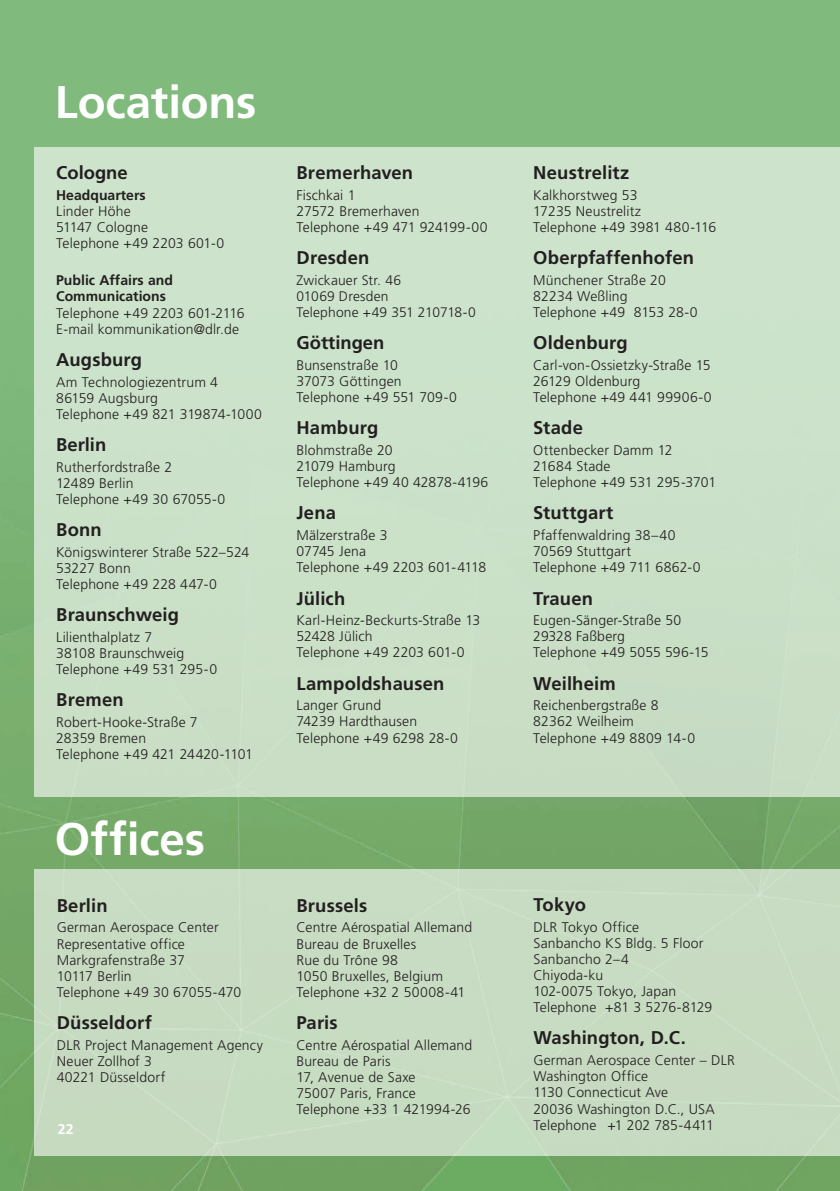
<style>
.page{position:relative;width:840px;height:1191px;background:#fff}
.page>*{position:absolute;margin:0;border:0;box-sizing:border-box;transform-origin:0 0}
.t1{font:700 45.6px "Frutiger LT Std";color:#fff}
.t2{font:700 18.4px "Frutiger LT Std";letter-spacing:.01em;color:#231f20}
.t3{font:300 14px/16.2px "Frutiger LT Std";letter-spacing:.01em;color:#231f20}
.t4{font:700 14px/16.8px "Frutiger LT Std";color:#231f20}
.t5{font:700 14px "Frutiger LT Std";color:#fff}
.t6{font:300 13.8px/16.2px "Frutiger LT Std";letter-spacing:.01em;color:#231f20}
</style>
<div class="page">
<img style="left:0;top:0;width:839px;height:1191px">
<div style="left:34px;top:868px;width:805px;height:287px;background:#c7dcc2"></div>
<div style="left:34px;top:147px;width:805px;height:650px;background:#cbe1c9"></div>
<h1 class="t1" style="left:55px;top:75px;width:203px">Locations</h1>
<h2 class="t2" style="left:56px;top:162px;width:73px">Cologne</h2>
<p class="t4" style="left:56px;top:186px;width:91px">Headquarters</p>
<p class="t3" style="left:56px;top:203px;width:170px">Linder Höhe<br>51147 Cologne<br>Telephone +49 2203 601-0</p>
<p class="t4" style="left:56px;top:271px;width:118px">Public Affairs and<br>Communications</p>
<p class="t3" style="left:56px;top:305px;width:190px">Telephone +49 2203 601-2116<br>E-mail kommunikation@dlr.de</p>
<h2 class="t2" style="left:56px;top:349px;width:87px">Augsburg</h2>
<p class="t3" style="left:56px;top:374px;width:207px">Am Technologiezentrum 4<br>86159 Augsburg<br>Telephone +49 821 319874-1000</p>
<h2 class="t2" style="left:56px;top:434px;width:52px">Berlin</h2>
<p class="t3" style="left:56px;top:459px;width:171px">Rutherfordstraße 2<br>12489 Berlin<br>Telephone +49 30 67055-0</p>
<h2 class="t2" style="left:56px;top:519px;width:47px">Bonn</h2>
<p class="t3" style="left:56px;top:544px;width:194px">Königswinterer Straße 522–524<br>53227 Bonn<br>Telephone +49 228 447-0</p>
<h2 class="t2" style="left:56px;top:604px;width:124px">Braunschweig</h2>
<p class="t3" style="left:56px;top:629px;width:162px">Lilienthalplatz 7<br>38108 Braunschweig<br>Telephone +49 531 295-0</p>
<h2 class="t2" style="left:56px;top:689px;width:69px">Bremen</h2>
<p class="t3" style="left:56px;top:714px;width:198px">Robert-Hooke-Straße 7<br>28359 Bremen<br>Telephone +49 421 24420-1101</p>
<h1 class="t1" style="left:55px;top:812px;width:152px">Offices</h1>
<h2 class="t2" style="left:57px;top:894px;width:52px">Berlin</h2>
<p class="t3" style="left:57px;top:919px;width:186px">German Aerospace Center<br>Representative office<br>Markgrafenstraße 37<br>10117 Berlin<br>Telephone +49 30 67055-470</p>
<h2 class="t2" style="left:57px;top:1011px;width:97px">Düsseldorf</h2>
<p class="t3" style="left:57px;top:1037px;width:207px">DLR Project Management Agency<br>Neuer Zollhof 3<br>40221 Düsseldorf</p>
<p class="t5" style="left:58px;top:1121px;width:17px">22</p>
<h2 class="t2" style="left:296px;top:162px;width:118px">Bremerhaven</h2>
<p class="t3" style="left:296px;top:187px;width:192px">Fischkai 1<br>27572 Bremerhaven<br>Telephone +49 471 924199-00</p>
<h2 class="t2" style="left:296px;top:247px;width:74px">Dresden</h2>
<p class="t6" style="left:296px;top:272px;width:181px">Zwickauer Str. 46<br>01069 Dresden<br>Telephone +49 351 210718-0</p>
<h2 class="t2" style="left:296px;top:332px;width:89px">Göttingen</h2>
<p class="t3" style="left:296px;top:357px;width:162px">Bunsenstraße 10<br>37073 Göttingen<br>Telephone +49 551 709-0</p>
<h2 class="t2" style="left:296px;top:417px;width:83px">Hamburg</h2>
<p class="t3" style="left:296px;top:442px;width:193px">Blohmstraße 20<br>21079 Hamburg<br>Telephone +49 40 42878-4196</p>
<h2 class="t2" style="left:296px;top:502px;width:41px">Jena</h2>
<p class="t3" style="left:296px;top:527px;width:191px">Mälzerstraße 3<br>07745 Jena<br>Telephone +49 2203 601-4118</p>
<h2 class="t2" style="left:296px;top:587px;width:50px">Jülich</h2>
<p class="t3" style="left:296px;top:612px;width:185px">Karl-Heinz-Beckurts-Straße 13<br>52428 Jülich<br>Telephone +49 2203 601-0</p>
<h2 class="t2" style="left:296px;top:672px;width:149px">Lampoldshausen</h2>
<p class="t3" style="left:296px;top:697px;width:163px">Langer Grund<br>74239 Hardthausen<br>Telephone +49 6298 28-0</p>
<h2 class="t2" style="left:296px;top:894px;width:72px">Brussels</h2>
<p class="t3" style="left:296px;top:919px;width:177px">Centre Aérospatial Allemand<br>Bureau de Bruxelles<br>Rue du Trône 98<br>1050 Bruxelles, Belgium<br>Telephone +32 2 50008-41</p>
<h2 class="t2" style="left:296px;top:1011px;width:43px">Paris</h2>
<p class="t3" style="left:296px;top:1037px;width:177px">Centre Aérospatial Allemand<br>Bureau de Paris<br>17, Avenue de Saxe<br>75007 Paris, France<br>Telephone +33 1 421994-26</p>
<h2 class="t2" style="left:533px;top:162px;width:98px">Neustrelitz</h2>
<p class="t3" style="left:533px;top:187px;width:184px">Kalkhorstweg 53<br>17235 Neustrelitz<br>Telephone +49 3981 480-116</p>
<h2 class="t2" style="left:533px;top:247px;width:162px">Oberpfaffenhofen</h2>
<p class="t3" style="left:533px;top:272px;width:166px">Münchener Straße 20<br>82234 Weßling<br>Telephone +49 8153 28-0</p>
<h2 class="t2" style="left:533px;top:332px;width:96px">Oldenburg</h2>
<p class="t3" style="left:533px;top:357px;width:180px">Carl-von-Ossietzky-Straße 15<br>26129 Oldenburg<br>Telephone +49 441 99906-0</p>
<h2 class="t2" style="left:533px;top:417px;width:51px">Stade</h2>
<p class="t3" style="left:533px;top:442px;width:184px">Ottenbecker Damm 12<br>21684 Stade<br>Telephone +49 531 295-3701</p>
<h2 class="t2" style="left:533px;top:502px;width:82px">Stuttgart</h2>
<p class="t3" style="left:533px;top:527px;width:169px">Pfaffenwaldring 38–40<br>70569 Stuttgart<br>Telephone +49 711 6862-0</p>
<h2 class="t2" style="left:533px;top:587px;width:61px">Trauen</h2>
<p class="t3" style="left:533px;top:612px;width:177px">Eugen-Sänger-Straße 50<br>29328 Faßberg<br>Telephone +49 5055 596-15</p>
<h2 class="t2" style="left:533px;top:672px;width:84px">Weilheim</h2>
<p class="t3" style="left:533px;top:697px;width:163px">Reichenbergstraße 8<br>82362 Weilheim<br>Telephone +49 8809 14-0</p>
<h2 class="t2" style="left:533px;top:893px;width:54px">Tokyo</h2>
<p class="t3" style="left:533px;top:919px;width:180px">DLR Tokyo Office<br>Sanbancho KS Bldg. 5 Floor<br>Sanbancho 2–4<br>Chiyoda-ku<br>102-0075 Tokyo, Japan<br>Telephone +81 3 5276-8129</p>
<h2 class="t2" style="left:533px;top:1027px;width:154px">Washington, D.C.</h2>
<p class="t3" style="left:533px;top:1052px;width:203px">German Aerospace Center – DLR<br>Washington Office<br>1130 Connecticut Ave<br>20036 Washington D.C., USA<br>Telephone +1 202 785-4411</p>
</div>
